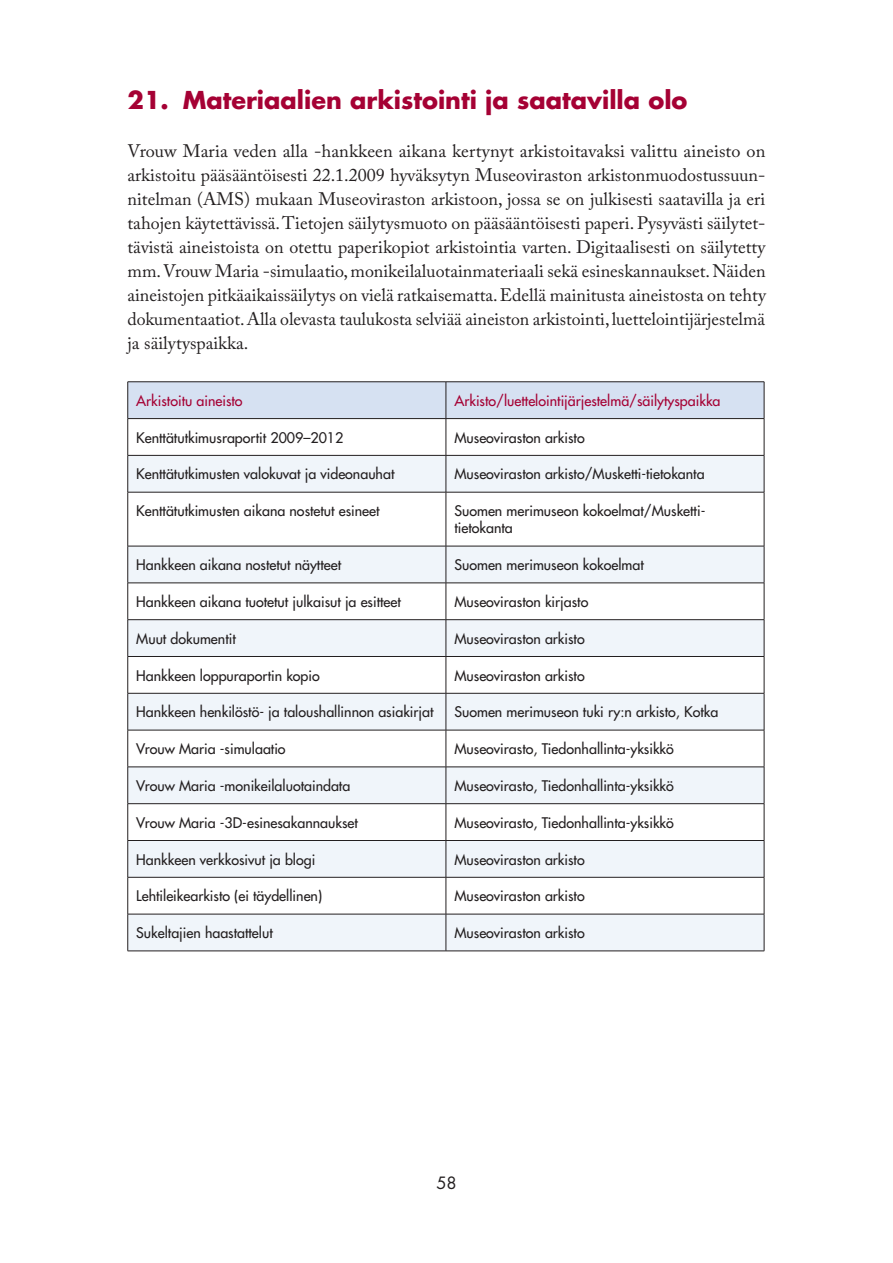
<style>
.page{position:relative;width:893px;height:1263px;background:#fff}
.page>*{position:absolute;margin:0;border:0;box-sizing:border-box;transform-origin:0 0}
.t1{font:700 24px "Futura";color:#a50134}
.t2{font:18px/24px "Adobe Caslon Pro";letter-spacing:-.005em;color:#231f20;text-align:justify}
.t3{font:16.5px "Futura";color:#231f20}
.t4{font:14.25px/17.1px "Futura";color:#231f20}
.t5{font:14.25px "Futura";color:#a50134}
</style>
<div class="page">
<div style="left:128px;top:382px;width:636px;height:36px;background:#d6e1f2"></div>
<svg style="left:128px;top:456px;width:636px;height:495px;fill:#f0f5fa"></svg>
<hr style="left:128px;top:381px;width:318px;height:1px;background:#231f20">
<hr style="left:127px;top:382px;width:1px;height:36px;background:#231f20">
<hr style="left:446px;top:381px;width:318px;height:1px;background:#231f20">
<hr style="left:446px;top:382px;width:1px;height:36px;background:#231f20">
<hr style="left:764px;top:382px;width:1px;height:36px;background:#231f20">
<hr style="left:128px;top:418px;width:318px;height:1px;background:#231f20">
<hr style="left:127px;top:419px;width:1px;height:36px;background:#231f20">
<hr style="left:446px;top:418px;width:318px;height:1px;background:#231f20">
<hr style="left:446px;top:419px;width:1px;height:36px;background:#231f20">
<hr style="left:764px;top:419px;width:1px;height:36px;background:#231f20">
<hr style="left:128px;top:455px;width:318px;height:1px;background:#231f20">
<hr style="left:127px;top:456px;width:1px;height:36px;background:#231f20">
<hr style="left:446px;top:455px;width:318px;height:1px;background:#231f20">
<hr style="left:446px;top:456px;width:1px;height:36px;background:#231f20">
<hr style="left:764px;top:456px;width:1px;height:36px;background:#231f20">
<hr style="left:128px;top:492px;width:318px;height:1px;background:#231f20">
<hr style="left:127px;top:492px;width:1px;height:54px;background:#231f20">
<hr style="left:446px;top:492px;width:318px;height:1px;background:#231f20">
<hr style="left:446px;top:492px;width:1px;height:54px;background:#231f20">
<hr style="left:764px;top:492px;width:1px;height:54px;background:#231f20">
<hr style="left:128px;top:546px;width:318px;height:1px;background:#231f20">
<hr style="left:127px;top:546px;width:1px;height:37px;background:#231f20">
<hr style="left:446px;top:546px;width:318px;height:1px;background:#231f20">
<hr style="left:446px;top:546px;width:1px;height:37px;background:#231f20">
<hr style="left:764px;top:546px;width:1px;height:37px;background:#231f20">
<hr style="left:128px;top:583px;width:318px;height:1px;background:#231f20">
<hr style="left:127px;top:583px;width:1px;height:36px;background:#231f20">
<hr style="left:446px;top:583px;width:318px;height:1px;background:#231f20">
<hr style="left:446px;top:583px;width:1px;height:36px;background:#231f20">
<hr style="left:764px;top:583px;width:1px;height:36px;background:#231f20">
<hr style="left:128px;top:619px;width:318px;height:1px;background:#231f20">
<hr style="left:127px;top:620px;width:1px;height:36px;background:#231f20">
<hr style="left:446px;top:619px;width:318px;height:1px;background:#231f20">
<hr style="left:446px;top:620px;width:1px;height:36px;background:#231f20">
<hr style="left:764px;top:620px;width:1px;height:36px;background:#231f20">
<hr style="left:128px;top:656px;width:318px;height:1px;background:#231f20">
<hr style="left:127px;top:657px;width:1px;height:36px;background:#231f20">
<hr style="left:446px;top:656px;width:318px;height:1px;background:#231f20">
<hr style="left:446px;top:657px;width:1px;height:36px;background:#231f20">
<hr style="left:764px;top:657px;width:1px;height:36px;background:#231f20">
<hr style="left:128px;top:693px;width:318px;height:1px;background:#231f20">
<hr style="left:127px;top:693px;width:1px;height:37px;background:#231f20">
<hr style="left:446px;top:693px;width:318px;height:1px;background:#231f20">
<hr style="left:446px;top:693px;width:1px;height:37px;background:#231f20">
<hr style="left:764px;top:693px;width:1px;height:37px;background:#231f20">
<hr style="left:128px;top:730px;width:318px;height:1px;background:#231f20">
<hr style="left:127px;top:730px;width:1px;height:37px;background:#231f20">
<hr style="left:446px;top:730px;width:318px;height:1px;background:#231f20">
<hr style="left:446px;top:730px;width:1px;height:37px;background:#231f20">
<hr style="left:764px;top:730px;width:1px;height:37px;background:#231f20">
<hr style="left:128px;top:767px;width:318px;height:1px;background:#231f20">
<hr style="left:127px;top:767px;width:1px;height:36px;background:#231f20">
<hr style="left:446px;top:767px;width:318px;height:1px;background:#231f20">
<hr style="left:446px;top:767px;width:1px;height:36px;background:#231f20">
<hr style="left:764px;top:767px;width:1px;height:36px;background:#231f20">
<hr style="left:128px;top:803px;width:318px;height:1px;background:#231f20">
<hr style="left:127px;top:804px;width:1px;height:36px;background:#231f20">
<hr style="left:446px;top:803px;width:318px;height:1px;background:#231f20">
<hr style="left:446px;top:804px;width:1px;height:36px;background:#231f20">
<hr style="left:764px;top:804px;width:1px;height:36px;background:#231f20">
<hr style="left:128px;top:840px;width:318px;height:1px;background:#231f20">
<hr style="left:127px;top:841px;width:1px;height:36px;background:#231f20">
<hr style="left:446px;top:840px;width:318px;height:1px;background:#231f20">
<hr style="left:446px;top:841px;width:1px;height:36px;background:#231f20">
<hr style="left:764px;top:841px;width:1px;height:36px;background:#231f20">
<hr style="left:128px;top:877px;width:318px;height:1px;background:#231f20">
<hr style="left:127px;top:877px;width:1px;height:37px;background:#231f20">
<hr style="left:446px;top:877px;width:318px;height:1px;background:#231f20">
<hr style="left:446px;top:877px;width:1px;height:37px;background:#231f20">
<hr style="left:764px;top:877px;width:1px;height:37px;background:#231f20">
<hr style="left:128px;top:914px;width:318px;height:1px;background:#231f20">
<hr style="left:127px;top:914px;width:1px;height:37px;background:#231f20">
<hr style="left:446px;top:914px;width:318px;height:1px;background:#231f20">
<hr style="left:446px;top:914px;width:1px;height:37px;background:#231f20">
<hr style="left:764px;top:914px;width:1px;height:37px;background:#231f20">
<hr style="left:128px;top:951px;width:318px;height:1px;background:#231f20">
<hr style="left:446px;top:951px;width:318px;height:1px;background:#231f20">
<h1 class="t1" style="left:128px;top:83px;width:561px">21. Materiaalien arkistointi ja saatavilla olo</h1>
<p class="t2" style="left:128px;top:139px;width:640px">Vrouw Maria veden alla -hankkeen aikana kertynyt arkistoitavaksi valittu aineisto on arkistoitu pääsääntöisesti 22.1.2009 hyväksytyn Museoviraston arkistonmuodostussuun&shy;nitelman (AMS) mukaan Museoviraston arkistoon, jossa se on julkisesti saatavilla ja eri tahojen käytettävissä. Tietojen säilytysmuoto on pääsääntöisesti paperi. Pysyvästi säilytet&shy;tävistä aineistoista on otettu paperikopiot arkistointia varten. Digitaalisesti on säilytetty mm. Vrouw Maria -simulaatio, monikeilaluotainmateriaali sekä esineskannaukset. Näiden aineistojen pitkäaikaissäilytys on vielä ratkaisematta. Edellä mainitusta aineistosta on tehty dokumentaatiot. Alla olevasta taulukosta selviää aineiston arkistointi, luettelointijärjestelmä ja säilytyspaikka.</p>
<p class="t5" style="left:136px;top:391px;width:108px">Arkistoitu aineisto</p>
<p class="t5" style="left:454px;top:391px;width:268px">Arkisto/luettelointijärjestelmä/säilytyspaikka</p>
<p class="t4" style="left:136px;top:429px;width:209px">Kenttätutkimusraportit 2009–2012</p>
<p class="t4" style="left:454px;top:429px;width:132px">Museoviraston arkisto</p>
<p class="t4" style="left:136px;top:465px;width:260px">Kenttätutkimusten valokuvat ja videonauhat</p>
<p class="t4" style="left:454px;top:465px;width:252px">Museoviraston arkisto/Musketti-tietokanta</p>
<p class="t4" style="left:136px;top:502px;width:245px">Kenttätutkimusten aikana nostetut esineet</p>
<p class="t4" style="left:454px;top:502px;width:252px">Suomen merimuseon kokoelmat/Musketti&shy;tietokanta</p>
<p class="t4" style="left:136px;top:556px;width:206px">Hankkeen aikana nostetut näytteet</p>
<p class="t4" style="left:454px;top:556px;width:191px">Suomen merimuseon kokoelmat</p>
<p class="t4" style="left:136px;top:593px;width:266px">Hankkeen aikana tuotetut julkaisut ja esitteet</p>
<p class="t4" style="left:454px;top:593px;width:135px">Museoviraston kirjasto</p>
<p class="t4" style="left:136px;top:630px;width:101px">Muut dokumentit</p>
<p class="t4" style="left:454px;top:630px;width:132px">Museoviraston arkisto</p>
<p class="t4" style="left:136px;top:667px;width:185px">Hankkeen loppuraportin kopio</p>
<p class="t4" style="left:454px;top:667px;width:132px">Museoviraston arkisto</p>
<p class="t4" style="left:136px;top:703px;width:299px">Hankkeen henkilöstö- ja taloushallinnon asiakirjat</p>
<p class="t4" style="left:454px;top:703px;width:265px">Suomen merimuseon tuki ry:n arkisto, Kotka</p>
<p class="t4" style="left:136px;top:740px;width:151px">Vrouw Maria -simulaatio</p>
<p class="t4" style="left:454px;top:740px;width:221px">Museovirasto, Tiedonhallinta-yksikkö</p>
<p class="t4" style="left:136px;top:777px;width:216px">Vrouw Maria -monikeilaluotaindata</p>
<p class="t4" style="left:454px;top:777px;width:221px">Museovirasto, Tiedonhallinta-yksikkö</p>
<p class="t4" style="left:136px;top:814px;width:223px">Vrouw Maria -3D-esinesakannaukset</p>
<p class="t4" style="left:454px;top:814px;width:221px">Museovirasto, Tiedonhallinta-yksikkö</p>
<p class="t4" style="left:136px;top:850px;width:181px">Hankkeen verkkosivut ja blogi</p>
<p class="t4" style="left:454px;top:850px;width:132px">Museoviraston arkisto</p>
<p class="t4" style="left:136px;top:887px;width:187px">Lehtileikearkisto (ei täydellinen)</p>
<p class="t4" style="left:454px;top:887px;width:132px">Museoviraston arkisto</p>
<p class="t4" style="left:136px;top:924px;width:138px">Sukeltajien haastattelut</p>
<p class="t4" style="left:454px;top:924px;width:132px">Museoviraston arkisto</p>
<p class="t3" style="left:436px;top:1172px;width:22px">58</p>
</div>
